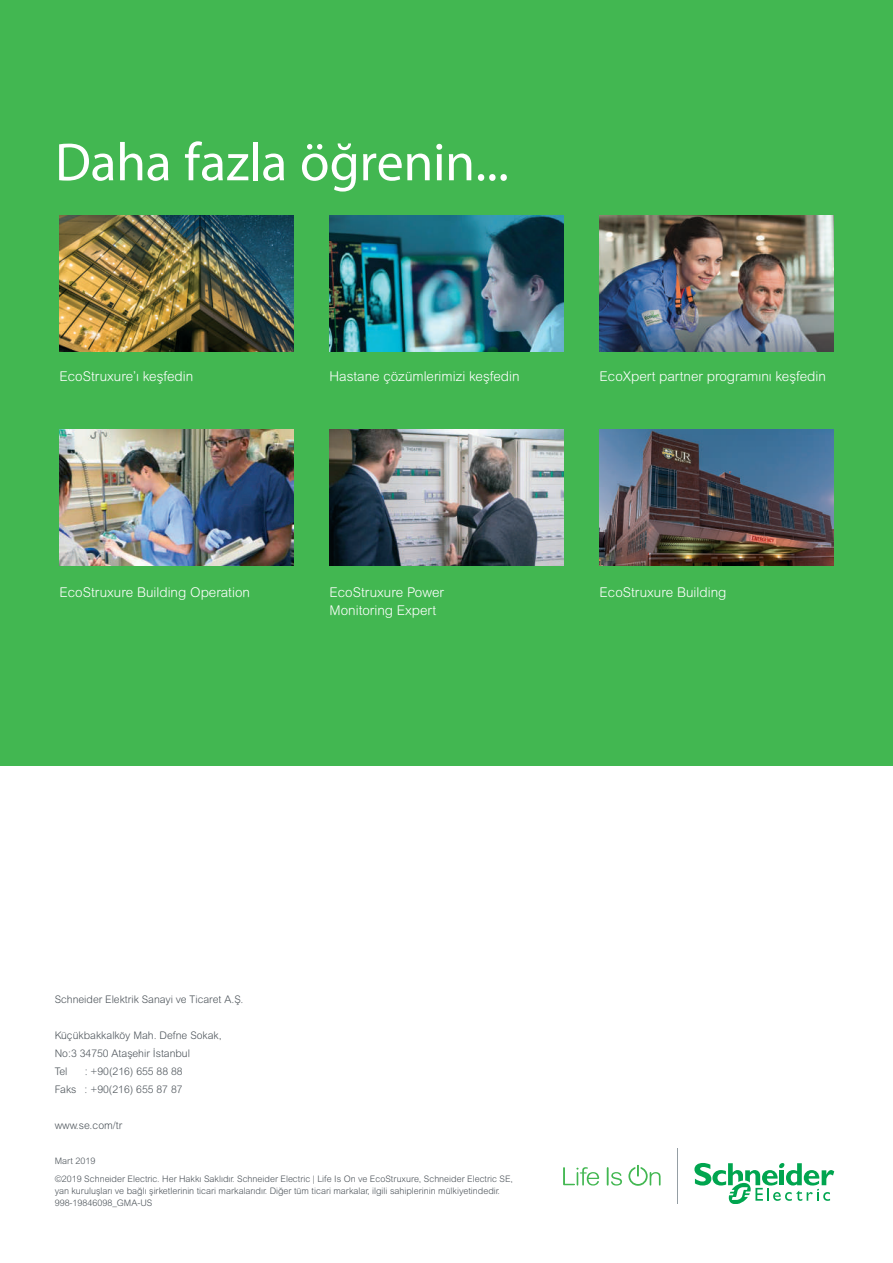
<style>
.page{position:relative;width:893px;height:1263px;background:#fff}
.page>*{position:absolute;margin:0;border:0;box-sizing:border-box;transform-origin:0 0}
.t1{font:54px "Myriad Pro";letter-spacing:-.01em;color:#fff}
.t2{font:300 13.5px/18px "Arial Rounded MT Pro";color:#fff}
.t3{font:300 10.5px/18px "Arial Rounded MT Pro";color:#4d545a}
.t4{font:300 9px/18px "Arial Rounded MT Pro";color:#4d545a}
</style>
<div class="page">
<div style="left:0;top:0;width:893px;height:765px;background:#42b751"></div>
<img style="left:60px;top:215px;width:233px;height:136px">
<img style="left:60px;top:429px;width:233px;height:137px">
<img style="left:600px;top:429px;width:233px;height:137px">
<img style="left:330px;top:429px;width:233px;height:137px">
<img style="left:600px;top:215px;width:233px;height:136px">
<img style="left:330px;top:215px;width:233px;height:136px">
<svg style="left:563px;top:1167px;width:36px;height:18px"></svg>
<svg style="left:607px;top:1167px;width:15px;height:18px"></svg>
<svg style="left:628px;top:1165px;width:33px;height:21px"></svg>
<svg style="left:694px;top:1163px;width:140px;height:40px"></svg>
<hr style="left:677px;top:1149px;width:1px;height:54px;background:#959ea4">
<h1 class="t1" style="left:55px;top:129px;width:455px">Daha fazla öğrenin...</h1>
<h2 class="t2" style="left:60px;top:368px;width:135px">EcoStruxure’ı keşfedin</h2>
<h2 class="t2" style="left:330px;top:368px;width:192px">Hastane çözümlerimizi keşfedin</h2>
<h2 class="t2" style="left:600px;top:368px;width:228px">EcoXpert partner programını keşfedin</h2>
<h2 class="t2" style="left:60px;top:584px;width:192px">EcoStruxure Building Operation</h2>
<h2 class="t2" style="left:330px;top:584px;width:116px">EcoStruxure Power<br>Monitoring Expert</h2>
<h2 class="t2" style="left:600px;top:584px;width:128px">EcoStruxure Building</h2>
<p class="t3" style="left:55px;top:991px;width:190px">Schneider Elektrik Sanayi ve Ticaret A.Ş.</p>
<p class="t3" style="left:55px;top:1027px;width:169px">Küçükbakkalköy Mah. Defne Sokak,<br>No:3 34750 Ataşehir İstanbul<br>Tel</p>
<p class="t3" style="left:55px;top:1063px;width:129px;text-align:right">: +90(216) 655 88 88<br>Faks : +90(216) 655 87 87</p>
<p class="t3" style="left:55px;top:1117px;width:69px">www.se.com/tr</p>
<p class="t4" style="left:55px;top:1152px;width:460px">Mart 2019<br>©2019 Schneider Electric. Her Hakkı Saklıdır. Schneider Electric | Life Is On ve EcoStruxure, Schneider Electric SE,</p>
<p class="t4" style="left:55px;top:1185px;width:447px;line-height:12px">yan kuruluşları ve bağlı şirketlerinin ticari markalarıdır. Diğer tüm ticari markalar, ilgili sahiplerinin mülkiyetindedir.<br>998-19846098_GMA-US</p>
</div>
